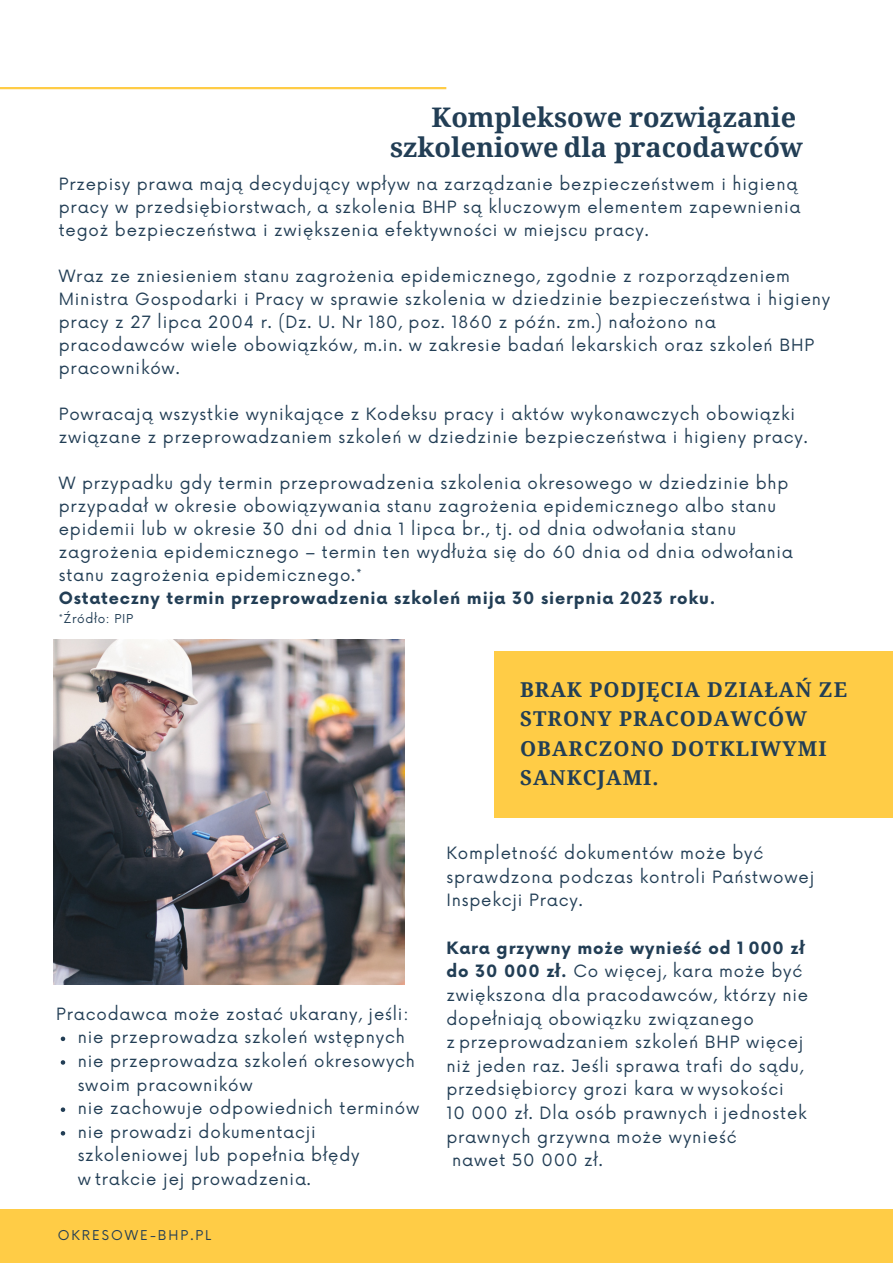
<style>
.page{position:relative;width:893px;height:1264px;background:#fff}
.page>*{position:absolute;margin:0;border:0;box-sizing:border-box;transform-origin:0 0}
.t1{font:700 27px "Noto Serif";color:#223e55}
.t2{font:700 20.55px/29.2px "Noto Serif";letter-spacing:.05em;color:#223e55}
.t3{font:16.5px/23px "Now";letter-spacing:.05em;color:#223e55}
.t4{font:700 16.5px "Now";letter-spacing:.05em;color:#223e55}
.t5{font:13.2px "Now";letter-spacing:.15em;color:#223e55}
.t6{font:12px "Now";letter-spacing:.05em;color:#223e55}
.s1{font-weight:700}
</style>
<div class="page">
<img style="left:54px;top:639px;width:351px;height:345px">
<div style="left:494px;top:652px;width:398px;height:165px;background:#ffcc46"></div>
<svg style="left:61px;top:1036px;width:4px;height:5px"></svg>
<svg style="left:61px;top:1060px;width:4px;height:4px"></svg>
<svg style="left:61px;top:1107px;width:4px;height:4px"></svg>
<svg style="left:61px;top:1131px;width:4px;height:4px"></svg>
<div style="left:0;top:1209px;width:892px;height:53px;background:#ffcc46"></div>
<hr style="left:0;top:87px;width:446px;height:2px;background:#ffcc46">
<p class="t1" style="left:431px;top:98px;width:366px">Kompleksowe rozwiązanie</p>
<p class="t1" style="left:390px;top:128px;width:414px">szkoleniowe dla pracodawców</p>
<p class="t3" style="left:59px;top:173px;width:743px">Przepisy prawa mają decydujący wpływ na zarządzanie bezpieczeństwem i higieną pracy w przedsiębiorstwach, a szkolenia BHP są kluczowym elementem zapewnienia tegoż bezpieczeństwa i zwiększenia efektywności w miejscu pracy.</p>
<p class="t3" style="left:59px;top:265px;width:773px">Wraz ze zniesieniem stanu zagrożenia epidemicznego, zgodnie z rozporządzeniem Ministra Gospodarki i Pracy w sprawie szkolenia w dziedzinie bezpieczeństwa i higieny pracy z 27 lipca 2004 r. (Dz. U. Nr 180, poz. 1860 z późn. zm.) nałożono na pracodawców wiele obowiązków, m.in. w zakresie badań lekarskich oraz szkoleń BHP pracowników.</p>
<p class="t3" style="left:59px;top:403px;width:750px">Powracają wszystkie wynikające z Kodeksu pracy i aktów wykonawczych obowiązki związane z przeprowadzaniem szkoleń w dziedzinie bezpieczeństwa i higieny pracy.</p>
<p class="t3" style="left:59px;top:472px;width:735px">W przypadku gdy termin przeprowadzenia szkolenia okresowego w dziedzinie bhp przypadał w okresie obowiązywania stanu zagrożenia epidemicznego albo stanu epidemii lub w okresie 30 dni od dnia 1 lipca br., tj. od dnia odwołania stanu zagrożenia epidemicznego – termin ten wydłuża się do 60 dnia od dnia odwołania stanu zagrożenia epidemicznego.*</p>
<p class="t4" style="left:59px;top:589px;width:658px">Ostateczny termin przeprowadzenia szkoleń mija 30 sierpnia 2023 roku.</p>
<p class="t6" style="left:59px;top:611px;width:76px">*Źródło: PIP</p>
<p class="t3" style="left:56px;top:1003px;width:354px">Pracodawca może zostać ukarany, jeśli:</p>
<p class="t3" style="left:78px;top:1026px;width:328px">nie przeprowadza szkoleń wstępnych</p>
<p class="t3" style="left:78px;top:1050px;width:339px;line-height:23.5px">nie przeprowadza szkoleń okresowych swoim pracowników</p>
<p class="t3" style="left:78px;top:1097px;width:343px">nie zachowuje odpowiednich terminów</p>
<p class="t3" style="left:78px;top:1120px;width:283px;line-height:23.5px">nie prowadzi dokumentacji szkoleniowej lub popełnia błędy w trakcie jej prowadzenia.</p>
<p class="t5" style="left:58px;top:1227px;width:155px">OKRESOWE-BHP.PL</p>
<p class="t2" style="left:520px;top:674px;width:328px">BRAK PODJĘCIA DZIAŁAŃ ZE<br>STRONY PRACODAWCÓW<br>OBARCZONO DOTKLIWYMI<br>SANKCJAMI.</p>
<p class="t3" style="left:446px;top:842px;width:369px;line-height:23.5px">Kompletność dokumentów może być sprawdzona podczas kontroli Państwowej<br>Inspekcji Pracy.</p>
<p class="t4" style="left:446px;top:938px;width:359px">Kara grzywny może wynieść od 1 000 zł</p>
<p class="t3" style="left:446px;top:960px;width:357px"><span class="s1">do 30 000 zł.</span> Co więcej, kara może być</p>
<p class="t3" style="left:446px;top:984px;width:363px">zwiększona dla pracodawców, którzy nie</p>
<p class="t3" style="left:446px;top:1007px;width:309px">dopełniają obowiązku związanego</p>
<p class="t3" style="left:446px;top:1031px;width:358px">z przeprowadzaniem szkoleń BHP więcej</p>
<p class="t3" style="left:446px;top:1055px;width:358px">niż jeden raz. Jeśli sprawa trafi do sądu,</p>
<p class="t3" style="left:446px;top:1078px;width:339px">przedsiębiorcy grozi kara w wysokości</p>
<p class="t3" style="left:446px;top:1102px;width:362px">10 000 zł. Dla osób prawnych i jednostek</p>
<p class="t3" style="left:446px;top:1125px;width:292px">prawnych grzywna może wynieść</p>
<p class="t3" style="left:452px;top:1149px;width:152px">nawet 50 000 zł.</p>
</div>
